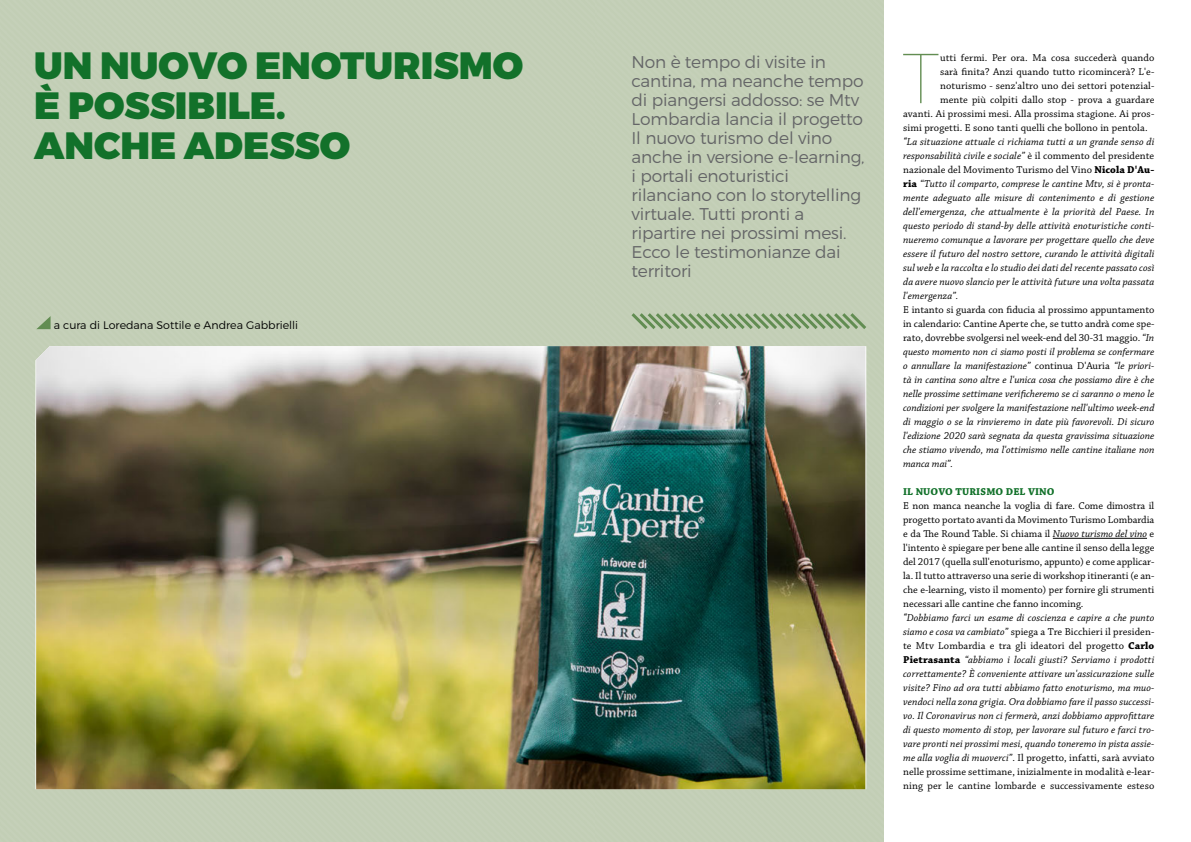
<style>
.page{position:relative;width:1191px;height:842px;background:#fff}
.page>*{position:absolute;margin:0;border:0;box-sizing:border-box;transform-origin:0 0}
.t1{font:100 70.6px "Montserrat";color:#628d52}
.t2{font:900 38px/40px "Montserrat";color:#12712a}
.t3{font:300 17px/19px "Montserrat";letter-spacing:-.01em;color:#646567}
.t4{font:300 11px "Montserrat";color:#000}
.t5{font:10.5px/14px "Chaparral Pro";letter-spacing:.01em;color:#000}
.t6{font:italic 10.5px/14px "Chaparral Pro";letter-spacing:.01em;color:#000;text-align:justify}
.t7{font:700 10.5px "Chaparral Pro";letter-spacing:.01em;color:#12712a}
.s1{font-family:"Montserrat"}
.s2{font-style:normal}
.s3{font-weight:700}
.s4{font-weight:700;font-style:normal}
.s5{font-style:italic}
.s6{font-family:"Montserrat";font-style:italic}
</style>
<div class="page">
<svg style="left:36px;top:316px;width:15px;height:13px"></svg>
<div style="left:595px;top:0;width:288px;height:842px;background:#c2ceb5"></div>
<hr style="left:1052px;top:538px;width:95px;height:1px;background:#000">
<svg style="left:631px;top:313px;width:235px;height:16px"></svg>
<img style="left:36px;top:346px;width:829px;height:443px">
<h2 class="t2" style="left:34px;top:47px;width:490px">UN NUOVO ENOTURISMO<br>È POSSIBILE.<br>ANCHE ADESSO</h2>
<p class="t4" style="left:54px;top:318px;width:246px">a cura di Loredana Sottile e Andrea Gabbrielli</p>
<p class="t3" style="left:631px;top:52px;width:235px">Non è tempo di visite in cantina, ma neanche tempo di piangersi addosso: se Mtv<br>Lombardia lancia il progetto<br>Il nuovo turismo del vino anche in versione e-learning, i portali enoturistici rilanciano con lo storytelling virtuale. Tutti pronti a ripartire nei prossimi mesi.<br>Ecco le testimonianze dai territori</p>
<h1 class="t1" style="left:902px;top:35px;width:39px">T</h1>
<p class="t5" style="left:940px;top:51px;width:216px">utti fermi. Per ora. Ma cosa succederà quando</p>
<p class="t5" style="left:940px;top:65px;width:216px">sarà finita? Anzi quando tutto ricomincerà? L'e-</p>
<p class="t5" style="left:940px;top:79px;width:216px">noturismo - senz'altro uno dei settori potenzial-</p>
<p class="t5" style="left:940px;top:93px;width:216px">mente più colpiti dallo stop - prova a guardare</p>
<p class="t5" style="left:903px;top:107px;width:253px">avanti. Ai prossimi mesi. Alla prossima stagione. Ai pros-</p>
<p class="t5" style="left:903px;top:121px;width:246px">simi progetti. E sono tanti quelli che bollono in pentola.</p>
<p class="t6" style="left:903px;top:135px;width:253px"><span class="s1">“</span>La situazione attuale ci richiama tutti a un grande senso di</p>
<p class="t6" style="left:903px;top:149px;width:253px">responsabilità civile e sociale” <span class="s2">è il commento del presidente</span></p>
<p class="t5" style="left:903px;top:163px;width:253px">nazionale del Movimento Turismo del Vino <span class="s3">Nicola D'Au-</span></p>
<p class="t6" style="left:903px;top:177px;width:253px"><span class="s4">ria</span> “Tutto il comparto, comprese le cantine Mtv, si è pronta-</p>
<p class="t6" style="left:903px;top:191px;width:253px">mente adeguato alle misure di contenimento e di gestione</p>
<p class="t6" style="left:903px;top:205px;width:253px">dell'emergenza, che attualmente è la priorità del Paese. In</p>
<p class="t6" style="left:903px;top:219px;width:253px">questo periodo di stand-by delle attività enoturistiche conti-</p>
<p class="t6" style="left:903px;top:233px;width:253px">nueremo comunque a lavorare per progettare quello che deve</p>
<p class="t6" style="left:903px;top:247px;width:253px">essere il futuro del nostro settore, curando le attività digitali</p>
<p class="t6" style="left:903px;top:261px;width:253px">sul web e la raccolta e lo studio dei dati del recente passato così</p>
<p class="t6" style="left:903px;top:275px;width:253px">da avere nuovo slancio per le attività future una volta passata</p>
<p class="t6" style="left:903px;top:289px;width:57px">l'emergenza”.</p>
<p class="t6" style="left:903px;top:303px;width:253px"><span class="s2">E intanto si guarda con fiducia al prossimo appuntamento in calendario: Cantine Aperte che, se tutto andrà come spe&shy;rato, dovrebbe svolgersi nel week-end del 30-31 maggio.</span> “In questo momento non ci siamo posti il problema se confermare o annullare la manifestazione” <span class="s2">continua D'Auria</span> “le priori&shy;tà in cantina sono altre e l'unica cosa che possiamo dire è che nelle prossime settimane verificheremo se ci saranno o meno le condizioni per svolgere la manifestazione nell'ultimo week-end di maggio o se la rinvieremo in date più favorevoli. Di sicuro l'edizione 2020 sarà segnata da questa gravissima situazione che stiamo vivendo, ma l'ottimismo nelle cantine italiane non manca mai”.</p>
<p class="t7" style="left:903px;top:486px;width:153px">IL NUOVO TURISMO DEL VINO</p>
<p class="t5" style="left:903px;top:499px;width:253px">E non manca neanche la voglia di fare. Come dimostra il progetto portato avanti da Movimento Turismo Lombardia e da The Round Table. Si chiama il <span class="s5">Nuovo turismo del vino</span> e l'intento è spiegare per bene alle cantine il senso della legge del 2017 (quella sull'enoturismo, appunto) e come applicar&shy;la. Il tutto attraverso una serie di workshop itineranti (e an&shy;che e-learning, visto il momento) per fornire gli strumenti necessari alle cantine che fanno incoming.<br><span class="s6">“</span><span class="s5">Dobbiamo farci un esame di coscienza e capire a che punto siamo e cosa va cambiato”</span> spiega a Tre Bicchieri il presiden&shy;te Mtv Lombardia e tra gli ideatori del progetto <span class="s3">Carlo Pietrasanta</span> <span class="s5">“abbiamo i locali giusti? Serviamo i prodotti correttamente? È conveniente attivare un'assicurazione sulle visite? Fino ad ora tutti abbiamo fatto enoturismo, ma muo&shy;vendoci nella zona grigia. Ora dobbiamo fare il passo successi&shy;vo. Il Coronavirus non ci fermerà, anzi dobbiamo approfittare di questo momento di stop, per lavorare sul futuro e farci tro&shy;vare pronti nei prossimi mesi, quando toneremo in pista assie&shy;me alla voglia di muoverci”</span>. Il progetto, infatti, sarà avviato nelle prossime settimane, inizialmente in modalità e-lear&shy;ning per le cantine lombarde e successivamente esteso</p>
</div>
